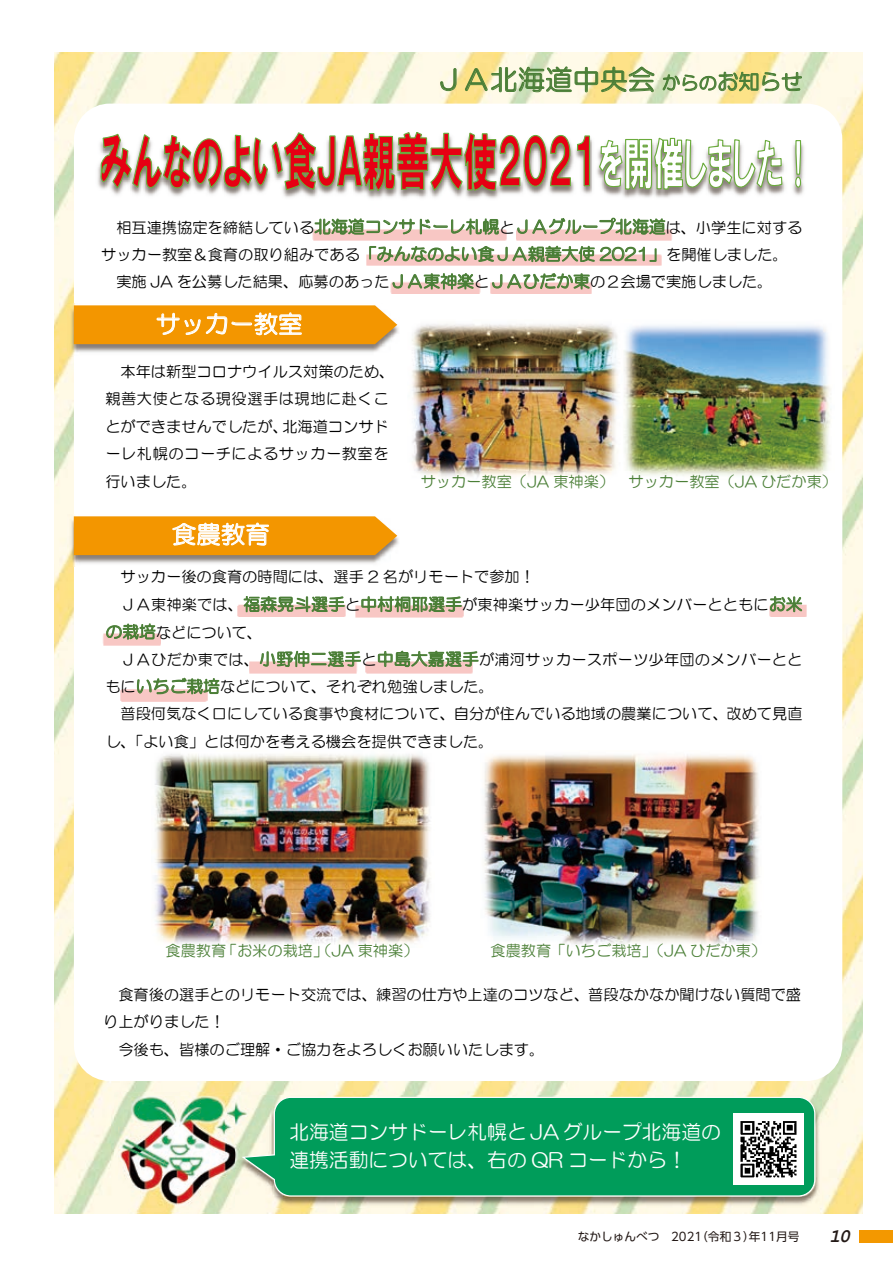
<style>
.page{position:relative;width:893px;height:1263px;background:#fff}
.page>*{position:absolute;margin:0;border:0;box-sizing:border-box;transform-origin:0 0}
.t1{font:27.45px "HG Maru Gothic MPRO";letter-spacing:.005em;color:#4b7f37}
.t2{font:24.3px "HG Maru Gothic MPRO";letter-spacing:.01em;color:#fff}
.t3{font:21.3px "HG Maru Gothic MPRO";color:#4b7f37}
.t4{font:19.65px/27.5px "HG Maru Gothic MPRO";color:#fff}
.t5{font:italic 700 19.2px "Courier New";color:#231916}
.t6{font:15.15px "HG Maru Gothic MPRO";color:#000}
.t7{font:15.15px "HG Maru Gothic MPRO";color:#4b7f37}
.t8{font:15.15px/27.5px "HG Maru Gothic MPRO";letter-spacing:.035em;color:#000}
.t9{font:11.7px "UD Shin Go Pro";color:#231916}
.s1{font-size:18.3px}
.s2{font-size:16.8px;color:#4b7f37}
</style>
<div class="page">
<div style="left:859px;top:1230px;width:34px;height:13px;background:#f39800"></div>
<img style="left:54px;top:52px;width:808px;height:1161px">
<div style="left:74px;top:104px;width:768px;height:977px;background:#fff;border-radius:36px"></div>
<img style="left:313px;top:229px;width:193px;height:12px">
<img style="left:516px;top:229px;width:156px;height:12px">
<img style="left:390px;top:282px;width:90px;height:12px">
<img style="left:490px;top:282px;width:102px;height:12px">
<img style="left:238px;top:604px;width:108px;height:13px">
<img style="left:355px;top:605px;width:108px;height:12px">
<img style="left:249px;top:661px;width:108px;height:12px">
<img style="left:365px;top:661px;width:108px;height:12px">
<img style="left:120px;top:689px;width:88px;height:12px">
<img style="left:103px;top:633px;width:58px;height:12px">
<img style="left:769px;top:604px;width:38px;height:13px">
<img style="left:97px;top:139px;width:495px;height:60px">
<svg style="left:99px;top:132px;width:492px;height:60px"></svg>
<img style="left:597px;top:144px;width:207px;height:54px">
<svg style="left:598px;top:137px;width:204px;height:54px"></svg>
<img style="left:115px;top:1092px;width:136px;height:119px">
<img style="left:119px;top:1096px;width:128px;height:112px">
<img style="left:67px;top:304px;width:332px;height:51px">
<div style="left:74px;top:305px;width:323px;height:39px;background:#f39600"></div>
<img style="left:67px;top:514px;width:332px;height:52px">
<div style="left:74px;top:516px;width:323px;height:39px;background:#f39600"></div>
<img style="left:624px;top:325px;width:207px;height:151px">
<img style="left:412px;top:324px;width:207px;height:153px">
<img style="left:484px;top:754px;width:276px;height:191px">
<img style="left:155px;top:754px;width:276px;height:190px">
<img style="left:235px;top:1095px;width:587px;height:112px">
<svg style="left:240px;top:1096px;width:576px;height:101px;background:#49b481"></svg>
<div style="left:280px;top:1108px;width:529px;height:77px;background:#009c5a"></div>
<img style="left:733px;top:1114px;width:71px;height:70px">
<h1 class="t1" style="left:435px;top:66px;width:222px">ＪＡ北海道中央会</h1>
<h3 class="t3" style="left:662px;top:71px;width:142px"><span class="s1">からの</span>お知らせ</h3>
<p class="t6" style="left:116px;top:220px;width:687px">相互連携協定を締結している<span class="s2">北海道コンサドーレ札幌</span>と<span class="s2">ＪＡグループ北海道</span>は、小学生に対する</p>
<p class="t6" style="left:101px;top:247px;width:688px">サッカー教室＆食育の取り組みである<span class="s2">「みんなのよい食ＪＡ親善大使 2021」</span>を開催しました。</p>
<p class="t6" style="left:116px;top:274px;width:657px">実施 JA を公募した結果、応募のあった<span class="s2">ＪＡ東神楽</span>と<span class="s2">ＪＡひだか東</span>の２会場で実施しました。</p>
<h2 class="t2" style="left:156px;top:312px;width:148px">サッカー教室</h2>
<p class="t6" style="left:121px;top:364px;width:275px">本年は新型コロナウイルス対策のため、</p>
<p class="t8" style="left:105px;top:385px;width:285px">親善大使となる現役選手は現地に赴くこ</p>
<p class="t6" style="left:282px;top:419px;width:108px">北海道コンサド</p>
<p class="t8" style="left:105px;top:412px;width:285px">とができませんでしたが、<br>ーレ札幌のコーチによるサッカー教室を行いました。</p>
<h2 class="t2" style="left:172px;top:522px;width:99px">食農教育</h2>
<p class="t7" style="left:421px;top:474px;width:195px">サッカー教室（JA 東神楽(</p>
<p class="t7" style="left:629px;top:474px;width:210px">サッカー教室（JA ひだか東(</p>
<p class="t6" style="left:121px;top:569px;width:416px">サッカー後の食育の時間には、選手 2 名がリモートで参加!</p>
<p class="t6" style="left:121px;top:597px;width:683px">ＪＡ東神楽では、<span class="s2">福森晃斗選手</span>と<span class="s2">中村桐耶選手</span>が東神楽サッカー少年団のメンバーとともに<span class="s2">お米</span></p>
<p class="t6" style="left:105px;top:625px;width:158px"><span class="s2">の栽培</span>などについて、</p>
<p class="t6" style="left:121px;top:652px;width:683px">ＪＡひだか東では、<span class="s2">小野伸二選手</span>と<span class="s2">中島大嘉選手</span>が浦河サッカースポーツ少年団のメンバーとと</p>
<p class="t6" style="left:105px;top:679px;width:390px">もに<span class="s2">いちご栽培</span>などについて、それぞれ勉強しました。</p>
<p class="t6" style="left:121px;top:706px;width:683px">普段何気なく口にしている食事や食材について、自分が住んでいる地域の農業について、改めて見直</p>
<p class="t6" style="left:105px;top:733px;width:389px">し、「よい食」とは何かを考える機会を提供できました。</p>
<p class="t7" style="left:166px;top:943px;width:62px">食農教育</p>
<p class="t7" style="left:222px;top:943px;width:198px">「お米の栽培」（JA 東神楽(</p>
<p class="t7" style="left:491px;top:943px;width:277px">食農教育「いちご栽培」（JA ひだか東(</p>
<p class="t6" style="left:118px;top:987px;width:684px">食育後の選手とのリモート交流では、練習の仕方や上達のコツなど、普段なかなか聞けない質問で盛</p>
<p class="t6" style="left:103px;top:1014px;width:123px">り上がりました!</p>
<p class="t6" style="left:118px;top:1041px;width:427px">今後も、皆様のご理解・ご協力をよろしくお願いいたします。</p>
<p class="t4" style="left:290px;top:1118px;width:433px">北海道コンサドーレ札幌と JA グループ北海道の連携活動については、右の QR コードから!</p>
<p class="t9" style="left:696px;top:1227px;width:105px">（令和３年） 11月号</p>
<p class="t9" style="left:578px;top:1227px;width:126px">なかしゅんべつ　2021</p>
<p class="t5" style="left:829px;top:1223px;width:23px">10</p>
</div>
